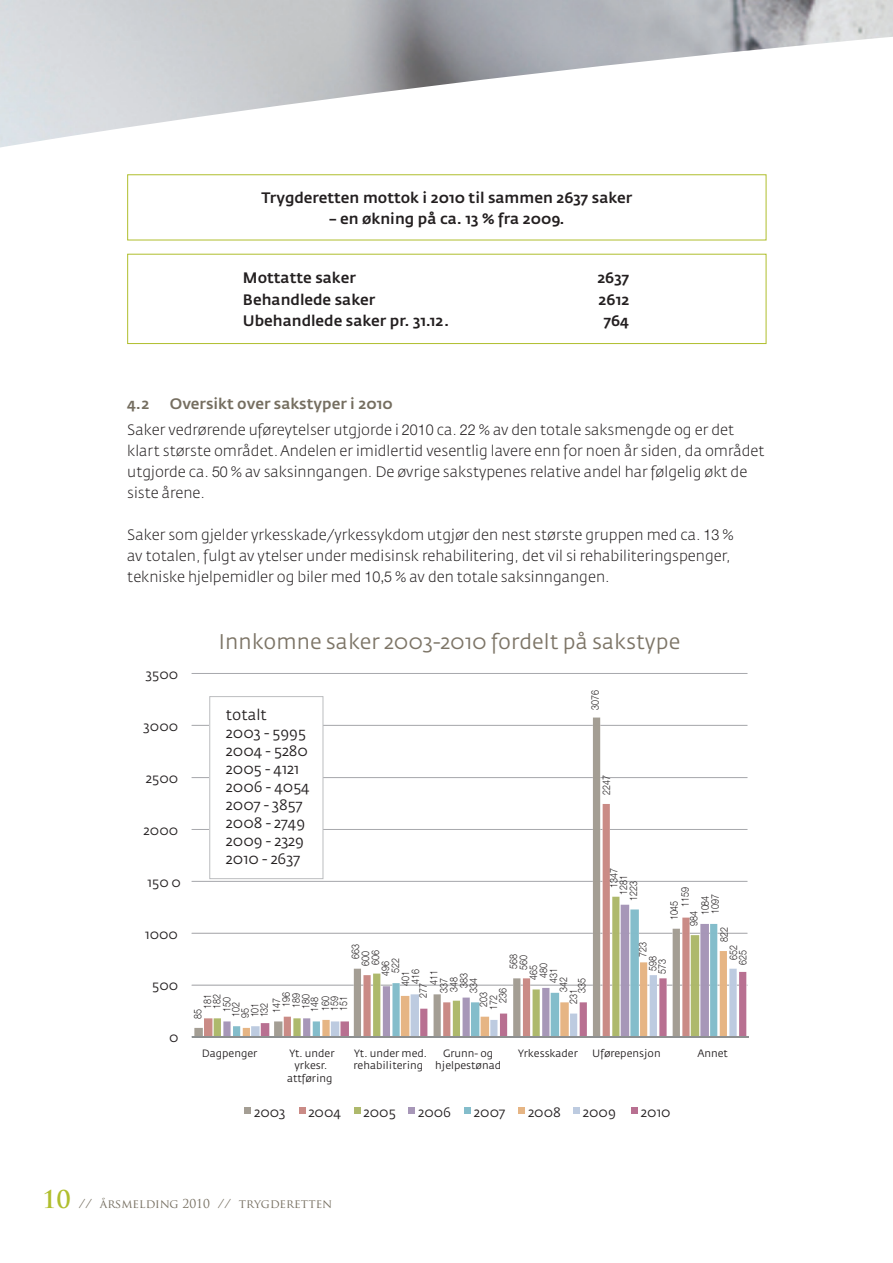
<style>
.page{position:relative;width:893px;height:1263px;background:#fff}
.page>*{position:absolute;margin:0;border:0;box-sizing:border-box;transform-origin:0 0}
.t1{font:21px "Fedra Sans";color:#7d7567}
.t2{font:300 15px/21px "Fedra Sans";color:#231f20}
.t3{font:500 15px "Fedra Sans";color:#231f20}
.t4{font:15px/18px "Fedra Sans";color:#231f20}
.t5{font:500 15px "Fedra Sans";color:#756e60}
.t6{font:13.5px "Fedra Sans";color:#231f20}
.t7{font:12px "Trajan Pro";color:#756e60}
.t8{font:300 10.5px/9.3px "Helvetica Neue";color:#231f20;scale:.85 1}
.t9{font:10.5px/12.6px "Fedra Sans";color:#231f20;text-align:center}
.s1{font-weight:500;color:#756e60}
.s2{font-family:"Helvetica Neue"}
.s3{font-weight:700;font-size:24px;color:#b0be2d}
</style>
<div class="page">
<img style="left:0;top:0;width:892px;height:148px">
<div style="left:127px;top:174px;width:639px;height:66px;border:1px solid #b0be2d"></div>
<div style="left:127px;top:254px;width:639px;height:90px;border:1px solid #b0be2d"></div>
<hr style="left:191px;top:932px;width:556px;height:1px;background:#a8a9ad">
<hr style="left:191px;top:984px;width:556px;height:1px;background:#a8a9ad">
<hr style="left:191px;top:880px;width:556px;height:1px;background:#a8a9ad">
<hr style="left:191px;top:829px;width:556px;height:1px;background:#a8a9ad">
<hr style="left:191px;top:777px;width:556px;height:1px;background:#a8a9ad">
<hr style="left:191px;top:725px;width:556px;height:1px;background:#a8a9ad">
<hr style="left:191px;top:673px;width:556px;height:1px;background:#a8a9ad">
<hr style="left:191px;top:1035px;width:516px;height:2px;background:#a8a9ad">
<div style="left:244px;top:1107px;width:7px;height:6px;background:#a49e94"></div>
<div style="left:298px;top:1107px;width:7px;height:6px;background:#ca8b86"></div>
<svg style="left:354px;top:1107px;width:6px;height:6px"></svg>
<div style="left:408px;top:1107px;width:7px;height:6px;background:#a797b8"></div>
<div style="left:464px;top:1107px;width:7px;height:6px;background:#84bdcb"></div>
<div style="left:518px;top:1107px;width:7px;height:6px;background:#e6b584"></div>
<div style="left:573px;top:1107px;width:7px;height:6px;background:#bdcbe0"></div>
<div style="left:631px;top:1107px;width:7px;height:6px;background:#b87091"></div>
<svg style="left:194px;top:717px;width:485px;height:318px"></svg>
<svg style="left:204px;top:803px;width:485px;height:232px"></svg>
<svg style="left:213px;top:896px;width:476px;height:139px"></svg>
<svg style="left:223px;top:904px;width:466px;height:131px"></svg>
<svg style="left:233px;top:909px;width:484px;height:126px"></svg>
<svg style="left:243px;top:950px;width:503px;height:85px"></svg>
<hr style="left:192px;top:1035px;width:556px;height:2px;background:#8d9091">
<p class="t3" style="left:261px;top:188px;width:372px">Trygderetten mottok i 2010 til sammen 2637 saker</p>
<p class="t3" style="left:329px;top:209px;width:237px">– en økning på ca. 13 % fra 2009.</p>
<p class="t3" style="left:243px;top:269px;width:114px">Mottatte saker</p>
<p class="t3" style="left:597px;top:269px;width:33px">2637</p>
<p class="t3" style="left:243px;top:290px;width:134px">Behandlede saker</p>
<p class="t3" style="left:598px;top:290px;width:32px">2612</p>
<p class="t3" style="left:243px;top:311px;width:207px">Ubehandlede saker pr. 31.12.</p>
<p class="t3" style="left:603px;top:311px;width:27px">764</p>
<p class="t2" style="left:127px;top:391px;width:608px;line-height:25.5px;text-indent:43px"><span class="s1">Oversikt over sakstyper i 2010<br></span>Saker vedrørende uføreytelser utgjorde i <span class="s2">2010</span> ca. <span class="s2">22</span> % av den totale saksmengde og er det</p>
<p class="t2" style="left:127px;top:440px;width:638px">klart største området. Andelen er imidlertid vesentlig lavere enn for noen år siden, da området utgjorde ca. <span class="s2">50</span> % av saksinngangen. De øvrige sakstypenes relative andel har følgelig økt de siste årene.</p>
<p class="t2" style="left:127px;top:524px;width:607px">Saker som gjelder yrkesskade/yrkessykdom utgjør den nest største gruppen med ca. <span class="s2">13</span> % av totalen, fulgt av ytelser under medisinsk rehabilitering, det vil si rehabiliteringspenger, tekniske hjelpemidler og biler med <span class="s2">10,5</span> % av den totale saksinngangen.</p>
<p class="t5" style="left:127px;top:395px;width:24px">4.2</p>
<p class="t6" style="left:146px;top:667px;width:34px">3500</p>
<p class="t6" style="left:144px;top:718px;width:36px">3000</p>
<p class="t6" style="left:146px;top:770px;width:34px">2500</p>
<p class="t6" style="left:144px;top:822px;width:36px">2000</p>
<p class="t6" style="left:148px;top:874px;width:35px">150 0</p>
<p class="t6" style="left:145px;top:926px;width:34px">1000</p>
<p class="t6" style="left:152px;top:978px;width:27px">500</p>
<p class="t6" style="left:169px;top:1030px;width:11px">0</p>
<h1 class="t1" style="left:218px;top:630px;width:463px">Innkomne saker 2003-2010 fordelt på sakstype</h1>
<p class="t4" style="left:226px;top:706px;width:85px">totalt<br>2003 - 5995<br>2004 - 5280<br>2005 - 4121<br>2006 - 4054<br>2007 - 3857<br>2008 - 2749<br>2009 - 2329<br>2010 - 2637</p>
<p class="t8" style="left:589px;top:710px;width:25px;rotate:-90deg">3076</p>
<p class="t8" style="left:601px;top:794px;width:24px;rotate:-90deg">2247</p>
<p class="t8" style="left:608px;top:887px;width:25px;rotate:-90deg">1347</p>
<p class="t8" style="left:618px;top:894px;width:25px;rotate:-90deg">1281</p>
<p class="t8" style="left:628px;top:900px;width:25px;rotate:-90deg">1223</p>
<p class="t8" style="left:680px;top:907px;width:25px;rotate:-90deg">1159</p>
<p class="t8" style="left:710px;top:913px;width:25px;rotate:-90deg">1097</p>
<p class="t8" style="left:700px;top:915px;width:25px;rotate:-90deg">1084</p>
<p class="t8" style="left:669px;top:920px;width:25px;rotate:-90deg">1045</p>
<p class="t8" style="left:688px;top:925px;width:19px;rotate:-90deg">984</p>
<p class="t8" style="left:350px;top:958px;width:19px;rotate:-90deg">663</p>
<p class="t8" style="left:370px;top:964px;width:19px;rotate:-90deg">606</p>
<p class="t8" style="left:360px;top:965px;width:19px;rotate:-90deg">600</p>
<p class="t8" style="left:508px;top:968px;width:19px;rotate:-90deg">568</p>
<p class="t8" style="left:518px;top:969px;width:19px;rotate:-90deg">560</p>
<p class="t8" style="left:390px;top:972px;width:19px;rotate:-90deg">522</p>
<p class="t8" style="left:380px;top:975px;width:19px;rotate:-90deg">496</p>
<p class="t8" style="left:538px;top:977px;width:19px;rotate:-90deg">480</p>
<p class="t8" style="left:528px;top:979px;width:19px;rotate:-90deg">465</p>
<p class="t8" style="left:411px;top:997px;width:35px;line-height:7.8px;text-indent:14px;rotate:-90deg">416<br>277</p>
<p class="t8" style="left:548px;top:983px;width:19px;rotate:-90deg">431</p>
<p class="t8" style="left:428px;top:984px;width:19px;rotate:-90deg">411</p>
<p class="t8" style="left:458px;top:987px;width:19px;rotate:-90deg">383</p>
<p class="t8" style="left:400px;top:986px;width:19px;rotate:-90deg">401</p>
<p class="t8" style="left:448px;top:991px;width:19px;rotate:-90deg">348</p>
<p class="t8" style="left:558px;top:991px;width:19px;rotate:-90deg">342</p>
<p class="t8" style="left:468px;top:992px;width:19px;rotate:-90deg">334</p>
<p class="t8" style="left:438px;top:992px;width:19px;rotate:-90deg">337</p>
<p class="t8" style="left:488px;top:1003px;width:19px;text-indent:-7px;rotate:-90deg">172<br>236</p>
<p class="t8" style="left:568px;top:992px;width:19px;line-height:8.6px;text-indent:-11px;rotate:-90deg">231<br>335</p>
<p class="t8" style="left:478px;top:1006px;width:19px;rotate:-90deg">203</p>
<p class="t8" style="left:202px;top:1008px;width:19px;rotate:-90deg">181</p>
<p class="t8" style="left:281px;top:1006px;width:19px;rotate:-90deg">196</p>
<p class="t8" style="left:212px;top:1008px;width:19px;rotate:-90deg">182</p>
<p class="t8" style="left:291px;top:1007px;width:19px;rotate:-90deg">189</p>
<p class="t8" style="left:222px;top:1012px;width:19px;rotate:-90deg">150</p>
<p class="t8" style="left:300px;top:1009px;width:19px;rotate:-90deg">180</p>
<p class="t8" style="left:250px;top:1017px;width:19px;rotate:-90deg">101<br>132</p>
<p class="t8" style="left:329px;top:1010px;width:19px;rotate:-90deg">159<br>151</p>
<p class="t8" style="left:320px;top:1011px;width:19px;rotate:-90deg">160</p>
<p class="t8" style="left:231px;top:1016px;width:19px;rotate:-90deg">102</p>
<p class="t8" style="left:309px;top:1011px;width:19px;rotate:-90deg">148</p>
<p class="t8" style="left:271px;top:1012px;width:19px;rotate:-90deg">147</p>
<p class="t8" style="left:240px;top:1017px;width:13px;rotate:-90deg">95</p>
<p class="t8" style="left:193px;top:1018px;width:13px;rotate:-90deg">85</p>
<p class="t8" style="left:719px;top:941px;width:19px;rotate:-90deg">822</p>
<p class="t8" style="left:637px;top:956px;width:19px;rotate:-90deg">723</p>
<p class="t8" style="left:647px;top:973px;width:23px;text-align:center;rotate:-90deg">598<br>573</p>
<p class="t8" style="left:728px;top:965px;width:25px;text-align:center;rotate:-90deg">652<br>625</p>
<p class="t9" style="left:202px;top:1046px;width:57px">Dagpenger</p>
<p class="t9" style="left:287px;top:1046px;width:49px">Yt. under yrkesr. attføring</p>
<p class="t9" style="left:435px;top:1046px;width:67px">Grunn- og hjelpestønad</p>
<p class="t9" style="left:518px;top:1046px;width:61px">Yrkesskader</p>
<p class="t9" style="left:592px;top:1046px;width:70px">Uførepensjon</p>
<p class="t9" style="left:697px;top:1046px;width:32px">Annet</p>
<p class="t9" style="left:353px;top:1046px;width:75px;text-align:left">Yt. under med. rehabilitering</p>
<p class="t6" style="left:254px;top:1104px;width:33px">2003</p>
<p class="t6" style="left:308px;top:1104px;width:34px">2004</p>
<p class="t6" style="left:363px;top:1104px;width:34px">2005</p>
<p class="t6" style="left:418px;top:1104px;width:35px">2006</p>
<p class="t6" style="left:474px;top:1104px;width:33px">2007</p>
<p class="t6" style="left:528px;top:1104px;width:34px">2008</p>
<p class="t6" style="left:582px;top:1104px;width:35px">2009</p>
<p class="t6" style="left:640px;top:1104px;width:31px">2010</p>
<p class="t7" style="left:42px;top:1195px;width:291px"><span class="s3">10</span> // ÅRSMELDING 2010 // TRYGDERETTEN</p>
</div>
